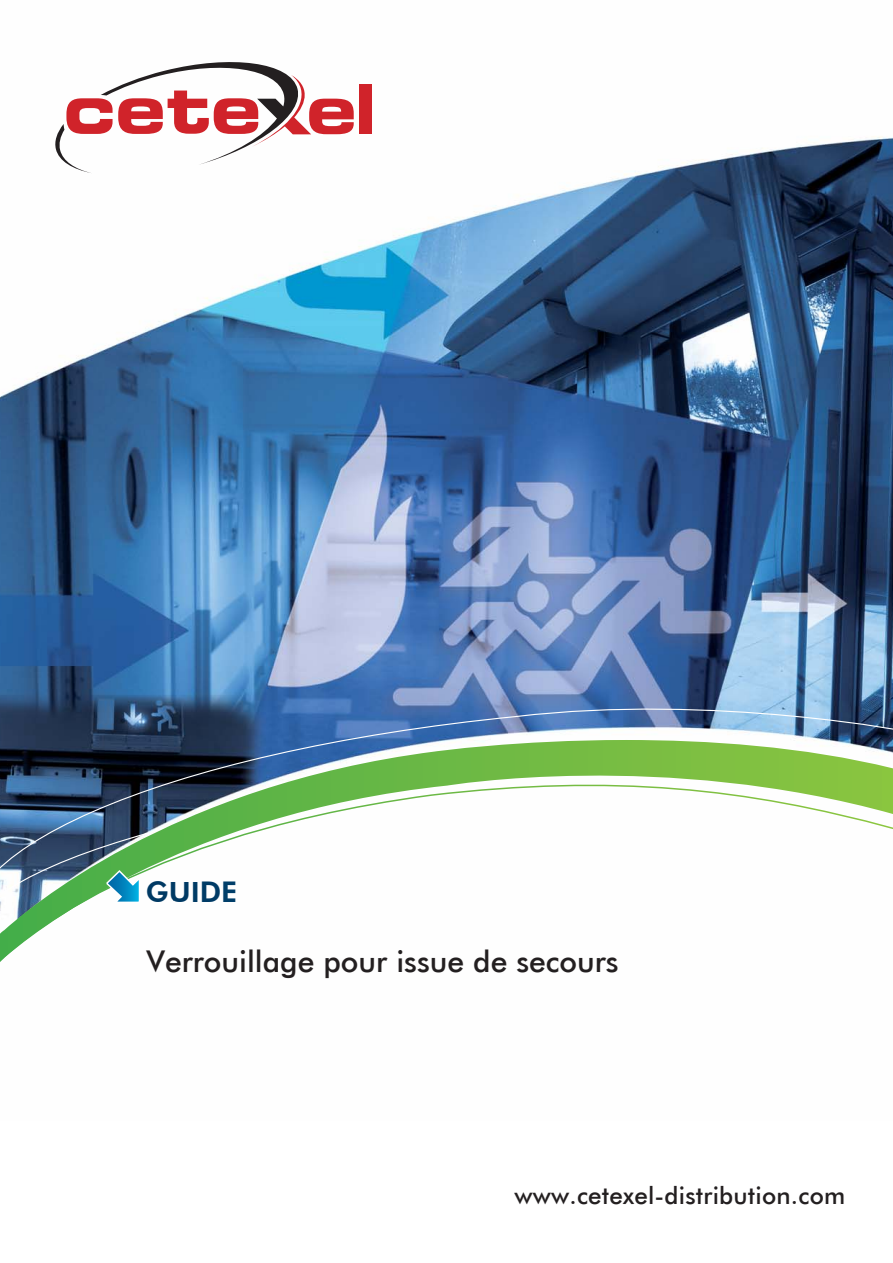
<style>
.page{position:relative;width:893px;height:1263px;background:#fff}
.page>*{position:absolute;margin:0;border:0;box-sizing:border-box;transform-origin:0 0}
.t1{font:500 30px "Futura BT";color:#231f20}
.t2{font:800 28.5px "Futura BT";color:#003963}
.t3{font:500 24.15px "Futura BT";letter-spacing:.01em;color:#231f20}
.s1{color:#003a64}
.s2{color:#003b65}
.s3{color:#003b66}
.s4{color:#003e69}
</style>
<div class="page">
<img style="left:0;top:136px;width:893px;height:556px">
<svg style="left:0;top:692px;width:893px;height:48px;background:#5677a2"></svg>
<svg style="left:0;top:740px;width:893px;height:222px"></svg>
<svg style="left:105px;top:869px;width:36px;height:35px"></svg>
<div style="left:359px;top:84px;width:13px;height:50px;background:#d0232a"></div>
<svg style="left:54px;top:62px;width:300px;height:111px"></svg>
<p class="t2" style="left:146px;top:875px;width:93px">G<span class="s1">U</span><span class="s2">I</span><span class="s3">D</span><span class="s4">E</span></p>
<p class="t1" style="left:147px;top:943px;width:473px">Verrouillage pour issue de secours</p>
<p class="t3" style="left:514px;top:1181px;width:332px">www.cetexel-distribution.com</p>
</div>
